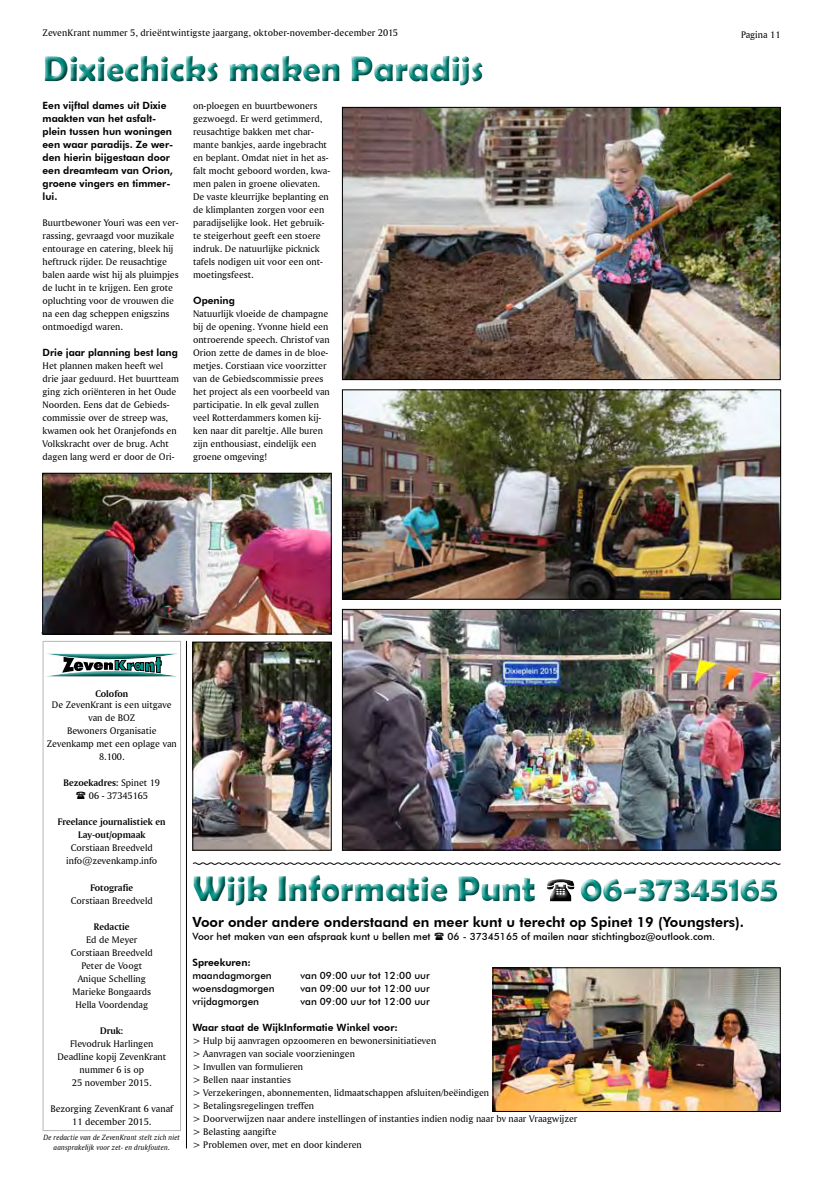
<style>
.page{position:relative;width:823px;height:1191px;background:#fff}
.page>*{position:absolute;margin:0;border:0;box-sizing:border-box;transform-origin:0 0}
.t1{font:700 36px "Berlin Sans FB Demi";color:#009184}
.t2{font:800 14px "Futura BT";color:#000}
.t3{font:10px/13px "Amerigo BT Roman A";color:#000}
.t4{font:800 10px/13px "Futura BT";color:#000}
.t5{font:500 10px "Futura BT";color:#000}
.t6{font:10px/13px "Amerigo BT Bold A";color:#000;text-align:center}
.t7{font:8px/9.6px "Amerigo BT Italic A";letter-spacing:.01em;color:#000;text-align:center}
.s1{font-family:"Amerigo BT Roman A"}
</style>
<div class="page">
<svg style="left:196px;top:875px;width:582px;height:31px"></svg>
<svg style="left:192px;top:862px;width:588px;height:3px"></svg>
<img style="left:494px;top:969px;width:284px;height:140px">
<div style="left:492px;top:967px;width:288px;height:144px;border:1px solid #000"></div>
<svg style="left:41px;top:631px;width:140px;height:4px"></svg>
<svg style="left:44px;top:56px;width:439px;height:30px"></svg>
<div style="left:43px;top:641px;width:138px;height:490px;border:1px solid #b6b8ba"></div>
<div style="left:45px;top:669px;width:135px;height:8px;background:#fff"></div>
<div style="left:41px;top:650px;width:139px;height:9px;background:#dadbdb"></div>
<div style="left:44px;top:650px;width:137px;height:13px;background:#fff"></div>
<svg style="left:47px;top:653px;width:130px;height:23px"></svg>
<hr style="left:186px;top:641px;width:1px;height:507px;background:#000">
<img style="left:45px;top:475px;width:284px;height:157px">
<div style="left:43px;top:473px;width:288px;height:161px;border:1px solid #000"></div>
<img style="left:194px;top:644px;width:135px;height:204px">
<div style="left:192px;top:642px;width:139px;height:208px;border:1px solid #000"></div>
<img style="left:344px;top:109px;width:433px;height:269px">
<div style="left:342px;top:107px;width:437px;height:273px;border:1px solid #000"></div>
<img style="left:344px;top:611px;width:434px;height:237px">
<div style="left:342px;top:609px;width:438px;height:241px;border:1px solid #000"></div>
<img style="left:344px;top:392px;width:434px;height:205px">
<div style="left:342px;top:390px;width:438px;height:209px;border:1px solid #000"></div>
<p class="t3" style="left:43px;top:26px;width:356px">ZevenKrant nummer 5, drieëntwintigste jaargang, oktober-november-december 2015</p>
<h1 class="t1" style="left:43px;top:48px;width:441px">Dixiechicks maken Paradijs</h1>
<p class="t4" style="left:43px;top:99px;width:132px">Een vijftal dames uit Dixie maakten van het asfalt&shy;plein tussen hun woningen een waar paradijs. Ze wer&shy;den hierin bijgestaan door een dreamteam van Orion, groene vingers en timmer&shy;lui.</p>
<p class="t3" style="left:43px;top:216px;width:138px">Buurtbewoner Youri was een ver&shy;rassing, gevraagd voor muzikale entourage en catering, bleek hij heftruck rijder. De reusachtige balen aarde wist hij als pluimpjes de lucht in te krijgen. Een grote opluchting voor de vrouwen die na een dag scheppen enigszins ontmoedigd waren.</p>
<p class="t4" style="left:43px;top:346px;width:137px">Drie jaar planning best lang</p>
<p class="t3" style="left:43px;top:359px;width:138px">Het plannen maken heeft wel drie jaar geduurd. Het buurtteam ging zich oriënteren in het Oude<br>Noorden. Eens dat de Gebieds&shy;commissie over de streep was, kwamen ook het Oranjefonds en<br>Volkskracht over de brug. Acht dagen lang werd er door de Ori-</p>
<p class="t3" style="left:193px;top:99px;width:139px">on-ploegen en buurtbewoners gezwoegd. Er werd getimmerd, reusachtige bakken met char&shy;mante bankjes, aarde ingebracht en beplant. Omdat niet in het as&shy;falt mocht geboord worden, kwa&shy;men palen in groene olievaten.<br>De vaste kleurrijke beplanting en de klimplanten zorgen voor een paradijselijke look. Het gebruik&shy;te steigerhout geeft een stoere indruk. De natuurlijke picknick tafels nodigen uit voor een ont&shy;moetingsfeest.</p>
<p class="t4" style="left:193px;top:294px;width:43px">Opening</p>
<p class="t3" style="left:193px;top:307px;width:138px">Natuurlijk vloeide de champagne bij de opening. Yvonne hield een ontroerende speech. Christof van<br>Orion zette de dames in de bloe&shy;metjes. Corstiaan vice voorzitter van de Gebiedscommissie prees het project als een voorbeeld van participatie. In elk geval zullen veel Rotterdammers komen kij&shy;ken naar dit pareltje. Alle buren zijn enthousiast, eindelijk een groene omgeving!</p>
<p class="t3" style="left:740px;top:28px;width:41px">Pagina 11</p>
<p class="t6" style="left:95px;top:687px;width:34px">Colofon</p>
<p class="t3" style="left:47px;top:698px;width:131px;text-align:center">De ZevenKrant is een uitgave van de BOZ<br>Bewoners Organisatie<br>Zevenkamp met een oplage van<br>8.100.</p>
<p class="t6" style="left:64px;top:776px;width:98px">Bezoekadres: <span class="s1">Spinet 19</span></p>
<p class="t3" style="left:89px;top:789px;width:61px">06 - 37345165</p>
<p class="t6" style="left:58px;top:815px;width:109px">Freelance journalistiek en<br>Lay-out/opmaak</p>
<p class="t3" style="left:66px;top:841px;width:92px;text-align:center">Corstiaan Breedveld info@zevenkamp.info</p>
<p class="t6" style="left:90px;top:880px;width:44px">Fotografie</p>
<p class="t3" style="left:71px;top:893px;width:83px">Corstiaan Breedveld</p>
<p class="t6" style="left:94px;top:919px;width:37px">Redactie</p>
<p class="t3" style="left:71px;top:932px;width:83px;text-align:center">Ed de Meyer<br>Corstiaan Breedveld<br>Peter de Voogt<br>Anique Schelling<br>Marieke Bongaards<br>Hella Voordendag</p>
<p class="t6" style="left:100px;top:1023px;width:25px">Druk:</p>
<p class="t3" style="left:57px;top:1036px;width:110px;text-align:center">Flevodruk Harlingen<br>Deadline kopij ZevenKrant nummer 6 is op<br>25 november 2015.</p>
<p class="t3" style="left:50px;top:1101px;width:124px;text-align:center">Bezorging ZevenKrant 6 vanaf<br>11 december 2015.</p>
<p class="t7" style="left:43px;top:1132px;width:138px">De redactie van de ZevenKrant stelt zich niet aansprakelijk voor zet- en drukfouten.</p>
<h1 class="t1" style="left:192px;top:868px;width:587px">Wijk Informatie Punt 06-37345165</h1>
<h2 class="t2" style="left:192px;top:913px;width:553px">Voor onder andere onderstaand en meer kunt u terecht op Spinet 19 (Youngsters).</h2>
<p class="t5" style="left:192px;top:930px;width:239px">Voor het maken van een afspraak kunt u bellen met</p>
<p class="t5" style="left:447px;top:930px;width:269px">06 - 37345165 of mailen naar stichtingboz@outlook.com.</p>
<p class="t4" style="left:192px;top:956px;width:60px">Spreekuren:</p>
<p class="t5" style="left:192px;top:969px;width:81px">maandagmorgen</p>
<p class="t5" style="left:300px;top:969px;width:131px">van 09:00 uur tot 12:00 uur</p>
<p class="t5" style="left:192px;top:982px;width:84px">woensdagmorgen</p>
<p class="t5" style="left:300px;top:982px;width:131px">van 09:00 uur tot 12:00 uur</p>
<p class="t5" style="left:192px;top:995px;width:68px">vrijdagmorgen</p>
<p class="t5" style="left:300px;top:995px;width:131px">van 09:00 uur tot 12:00 uur</p>
<p class="t4" style="left:192px;top:1021px;width:207px">Waar staat de WijkInformatie Winkel voor:</p>
<p class="t3" style="left:192px;top:1034px;width:386px">&gt; Hulp bij aanvragen opzoomeren en bewonersinitiatieven<br>&gt; Aanvragen van sociale voorzieningen<br>&gt; Invullen van formulieren<br>&gt; Bellen naar instanties<br>&gt; Verzekeringen, abonnementen, lidmaatschappen afsluiten/beëindigen<br>&gt; Betalingsregelingen treffen<br>&gt; Doorverwijzen naar andere instellingen of instanties indien nodig naar bv naar Vraagwijzer &gt; Belasting aangifte<br>&gt; Problemen over, met en door kinderen</p>
</div>
